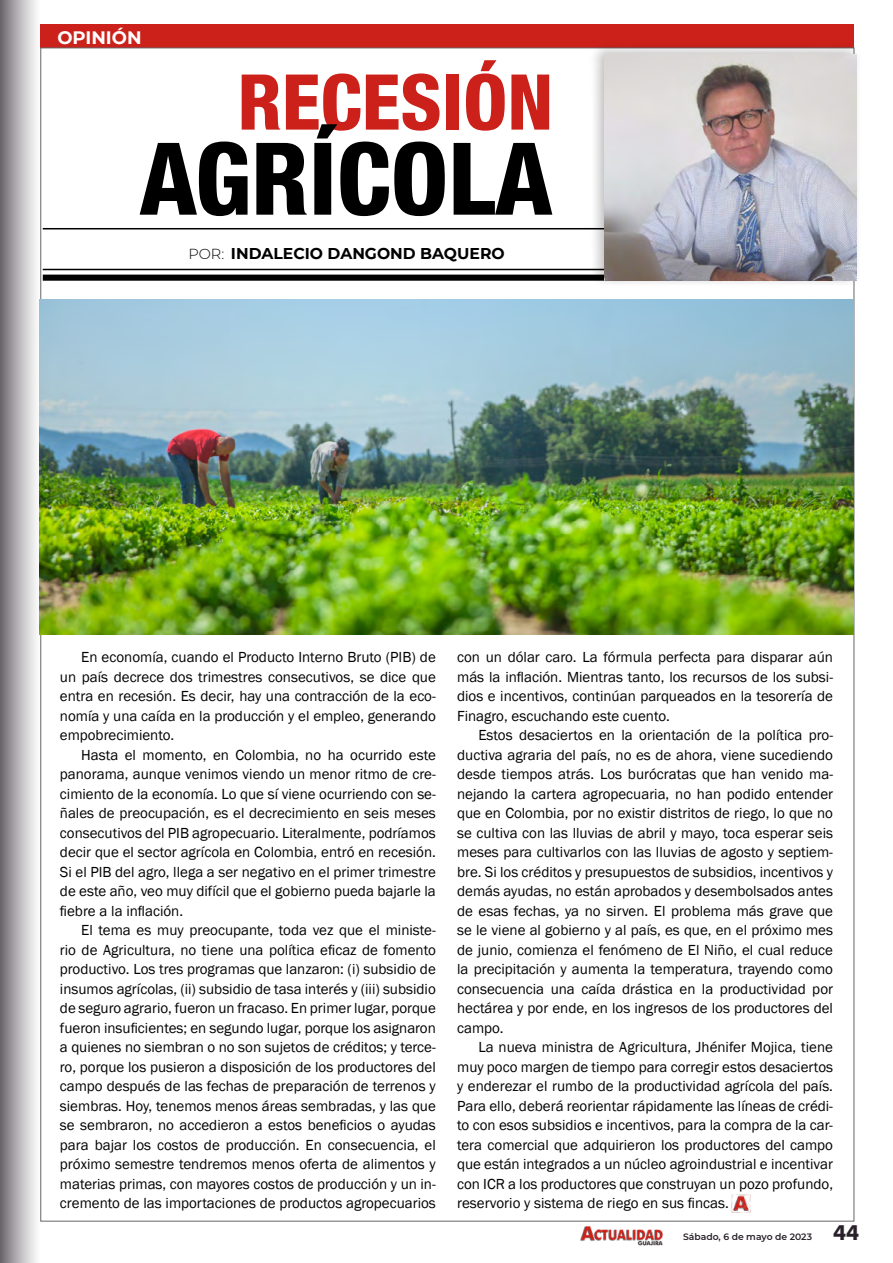
<style>
.page{position:relative;width:893px;height:1263px;background:#fff}
.page>*{position:absolute;margin:0;border:0;box-sizing:border-box;transform-origin:0 0}
.t1{font:800 condensed 100.5px "Helvetica 87";color:#000}
.t2{font:800 condensed 77.1px "Helvetica 87";color:#cc211a}
.t3{font:700 21px "Futura BT";color:#292129}
.t4{font:700 18px "Montserrat";color:#fff}
.t5{font:700 15.6px "Montserrat";color:#000}
.t6{font:15px/19.5px "Franklin Gothic";color:#000;text-align:justify}
.t7{font:600 9.15px "Montserrat";color:#292129}
.s1{font-weight:300;font-size:14.55px}
</style>
<div class="page">
<div style="left:40px;top:24px;width:814px;height:24px;background:#cc211a"></div>
<img style="left:580px;top:1226px;width:83px;height:20px">
<div style="left:0;top:0;width:40px;height:1263px;background:linear-gradient(to right,#6f6a6f,#fff)"></div>
<hr style="left:43px;top:228px;width:635px;height:1px;background:#000">
<hr style="left:43px;top:269px;width:635px;height:1px;background:#000">
<div style="left:43px;top:275px;width:635px;height:6px;background:#000"></div>
<div style="left:589px;top:41px;width:274px;height:248px;background:#000;opacity:.25"></div>
<img style="left:604px;top:54px;width:253px;height:227px">
<img style="left:40px;top:300px;width:813px;height:334px">
<img style="left:732px;top:1194px;width:19px;height:18px">
<p class="t4" style="left:57px;top:24px;width:86px">OPINIÓN</p>
<h2 class="t2" style="left:238px;top:54px;width:317px">RECESIÓN</h2>
<h1 class="t1" style="left:139px;top:117px;width:415px">AGRÍCOLA</h1>
<p class="t5" style="left:188px;top:242px;width:318px"><span class="s1">POR:</span> INDALECIO DANGOND BAQUERO</p>
<p class="t6" style="left:60px;top:648px;width:377px;text-indent:21px">En economía, cuando el Producto Interno Bruto (PIB) de un país decrece dos trimestres consecutivos, se dice que entra en recesión. Es decir, hay una contracción de la eco&shy;nomía y una caída en la producción y el empleo, generando empobrecimiento.</p>
<p class="t6" style="left:60px;top:745px;width:377px;text-indent:21px">Hasta el momento, en Colombia, no ha ocurrido este panorama, aunque venimos viendo un menor ritmo de cre&shy;cimiento de la economía. Lo que sí viene ocurriendo con se&shy;ñales de preocupación, es el decrecimiento en seis meses consecutivos del PIB agropecuario. Literalmente, podríamos decir que el sector agrícola en Colombia, entró en recesión.<br>Si el PIB del agro, llega a ser negativo en el primer trimestre de este año, veo muy difícil que el gobierno pueda bajarle la fiebre a la inflación.</p>
<p class="t6" style="left:60px;top:921px;width:377px;text-indent:21px">El tema es muy preocupante, toda vez que el ministe&shy;rio de Agricultura, no tiene una política eficaz de fomento productivo. Los tres programas que lanzaron: (i) subsidio de insumos agrícolas, (ii) subsidio de tasa interés y (iii) subsidio de seguro agrario, fueron un fracaso. En primer lugar, porque fueron insuficientes; en segundo lugar, porque los asignaron a quienes no siembran o no son sujetos de créditos; y terce&shy;ro, porque los pusieron a disposición de los productores del campo después de las fechas de preparación de terrenos y siembras. Hoy, tenemos menos áreas sembradas, y las que se sembraron, no accedieron a estos beneficios o ayudas para bajar los costos de producción. En consecuencia, el próximo semestre tendremos menos oferta de alimentos y materias primas, con mayores costos de producción y un in&shy;cremento de las importaciones de productos agropecuarios</p>
<p class="t6" style="left:457px;top:648px;width:377px">con un dólar caro. La fórmula perfecta para disparar aún más la inflación. Mientras tanto, los recursos de los subsi&shy;dios e incentivos, continúan parqueados en la tesorería de Finagro, escuchando este cuento.</p>
<p class="t6" style="left:457px;top:726px;width:377px;text-indent:21px">Estos desaciertos en la orientación de la política pro&shy;ductiva agraria del país, no es de ahora, viene sucediendo desde tiempos atrás. Los burócratas que han venido ma&shy;nejando la cartera agropecuaria, no han podido entender que en Colombia, por no existir distritos de riego, lo que no se cultiva con las lluvias de abril y mayo, toca esperar seis meses para cultivarlos con las lluvias de agosto y septiem&shy;bre. Si los créditos y presupuestos de subsidios, incentivos y demás ayudas, no están aprobados y desembolsados antes de esas fechas, ya no sirven. El problema más grave que se le viene al gobierno y al país, es que, en el próximo mes de junio, comienza el fenómeno de El Niño, el cual reduce la precipitación y aumenta la temperatura, trayendo como consecuencia una caída drástica en la productividad por hectárea y por ende, en los ingresos de los productores del campo.</p>
<p class="t6" style="left:457px;top:1038px;width:377px;text-indent:21px">La nueva ministra de Agricultura, Jhénifer Mojica, tiene muy poco margen de tiempo para corregir estos desaciertos y enderezar el rumbo de la productividad agrícola del país.<br>Para ello, deberá reorientar rápidamente las líneas de crédi&shy;to con esos subsidios e incentivos, para la compra de la car&shy;tera comercial que adquirieron los productores del campo que están integrados a un núcleo agroindustrial e incentivar con ICR a los productores que construyan un pozo profundo, reservorio y sistema de riego en sus fincas.</p>
<p class="t7" style="left:683px;top:1230px;width:130px">Sábado, 6 de mayo de 2023</p>
<h3 class="t3" style="left:833px;top:1220px;width:28px">44</h3>
</div>
